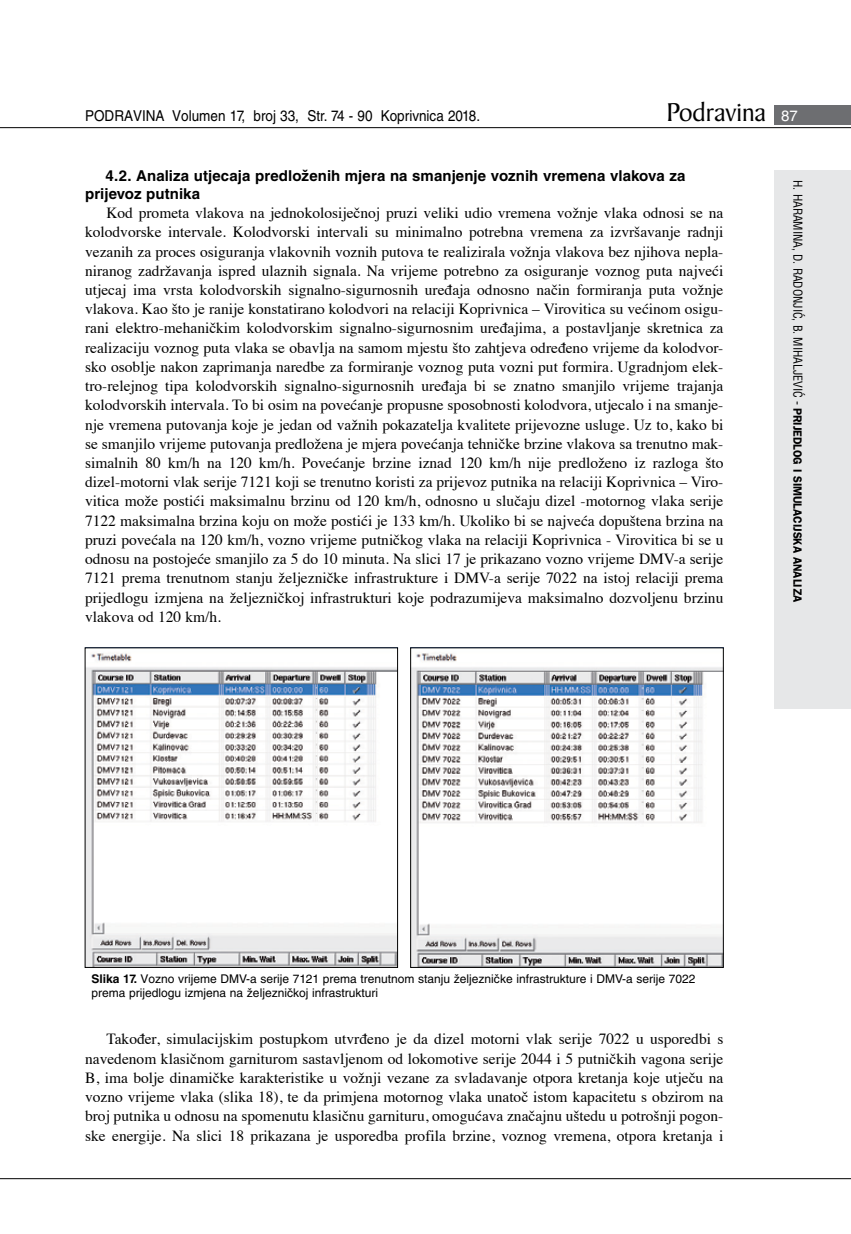
<style>
.page{position:relative;width:851px;height:1234px;background:#fff}
.page>*{position:absolute;margin:0;border:0;box-sizing:border-box;transform-origin:0 0}
.t1{font:27.6px "Baker Signet BT";color:#000}
.t2{font:15.45px/19.2px "Times";color:#000;text-align:justify}
.t3{font:700 15px/18px "Helvetica LT Skin 29";letter-spacing:.005em;color:#000}
.t4{font:15px "Helvetica LT Skin 29";color:#000;scale:.9 1}
.t5{font:12px/14.4px "Helvetica LT Skin 29";color:#000}
.t6{font:condensed 12px "Helvetica LT Skin 29";letter-spacing:-.005em;color:#000}
.s1{font-family:"Helvetica LT Skin 29";font-size:15px;color:#fff}
.s2{font-family:"ITC Franklin Gothic Skin 29";font-weight:600;font-stretch:normal}
.s3{font-weight:700}
</style>
<div class="page">
<div style="left:774px;top:170px;width:76px;height:538px;background:#e6e7e8"></div>
<div style="left:774px;top:105px;width:76px;height:19px;background:#6d6e71"></div>
<hr style="left:0;top:127px;width:850px;height:1px;background:#000">
<hr style="left:0;top:1177px;width:850px;height:1px;background:#000">
<img style="left:87px;top:653px;width:308px;height:312px">
<img style="left:412px;top:653px;width:309px;height:312px">
<p class="t4" style="left:85px;top:107px;width:440px">PODRAVINA Volumen 17, broj 33, Str. 74 - 90 Koprivnica 2018.</p>
<h1 class="t1" style="left:666px;top:95px;width:133px">Podravina <span class="s1">87</span></h1>
<p class="t3" style="left:85px;top:166px;width:601px;text-indent:20px">4.2. Analiza utjecaja predloženih mjera na smanjenje voznih vremena vlakova za prijevoz putnika</p>
<p class="t2" style="left:85px;top:202px;width:639px;text-indent:21px">Kod prometa vlakova na jednokolosiječnoj pruzi veliki udio vremena vožnje vlaka odnosi se na kolodvorske intervale. Kolodvorski intervali su minimalno potrebna vremena za izvršavanje radnji vezanih za proces osiguranja vlakovnih voznih putova te realizirala vožnja vlakova bez njihova nepla&shy;niranog zadržavanja ispred ulaznih signala. Na vrijeme potrebno za osiguranje voznog puta najveći utjecaj ima vrsta kolodvorskih signalno-sigurnosnih uređaja odnosno način formiranja puta vožnje vlakova. Kao što je ranije konstatirano kolodvori na relaciji Koprivnica – Virovitica su većinom osigu&shy;rani elektro-mehaničkim kolodvorskim signalno-sigurnosnim uređajima, a postavljanje skretnica za realizaciju voznog puta vlaka se obavlja na samom mjestu što zahtjeva određeno vrijeme da kolodvor&shy;sko osoblje nakon zaprimanja naredbe za formiranje voznog puta vozni put formira. Ugradnjom elek&shy;tro-relejnog tipa kolodvorskih signalno-sigurnosnih uređaja bi se znatno smanjilo vrijeme trajanja kolodvorskih intervala. To bi osim na povećanje propusne sposobnosti kolodvora, utjecalo i na smanje&shy;nje vremena putovanja koje je jedan od važnih pokazatelja kvalitete prijevozne usluge. Uz to, kako bi se smanjilo vrijeme putovanja predložena je mjera povećanja tehničke brzine vlakova sa trenutno mak&shy;simalnih 80 km/h na 120 km/h. Povećanje brzine iznad 120 km/h nije predloženo iz razloga što dizel-motorni vlak serije 7121 koji se trenutno koristi za prijevoz putnika na relaciji Koprivnica – Viro&shy;vitica može postići maksimalnu brzinu od 120 km/h, odnosno u slučaju dizel -motornog vlaka serije 7122 maksimalna brzina koju on može postići je 133 km/h. Ukoliko bi se najveća dopuštena brzina na pruzi povećala na 120 km/h, vozno vrijeme putničkog vlaka na relaciji Koprivnica - Virovitica bi se u odnosu na postojeće smanjilo za 5 do 10 minuta. Na slici 17 je prikazano vozno vrijeme DMV-a serije 7121 prema trenutnom stanju željezničke infrastrukture i DMV-a serije 7022 na istoj relaciji prema prijedlogu izmjena na željezničkoj infrastrukturi koje podrazumijeva maksimalno dozvoljenu brzinu vlakova od 120 km/h.</p>
<p class="t6" style="left:805px;top:180px;width:423px;rotate:90deg">H. HARAMINA, D. RADONJIĆ, B. MIHALJEVIĆ - <span class="s2">PRIJEDLOG I SIMULACIJSKA ANALIZA</span></p>
<p class="t5" style="left:91px;top:970px;width:605px"><span class="s3">Slika 17.</span> Vozno vrijeme DMV-a serije 7121 prema trenutnom stanju željezničke infrastrukture i DMV-a serije 7022 prema prijedlogu izmjena na željezničkoj infrastrukturi</p>
<p class="t2" style="left:85px;top:1028px;width:639px;text-indent:21px">Također, simulacijskim postupkom utvrđeno je da dizel motorni vlak serije 7022 u usporedbi s navedenom klasičnom garniturom sastavljenom od lokomotive serije 2044 i 5 putničkih vagona serije B, ima bolje dinamičke karakteristike u vožnji vezane za svladavanje otpora kretanja koje utječu na vozno vrijeme vlaka (slika 18), te da primjena motornog vlaka unatoč istom kapacitetu s obzirom na broj putnika u odnosu na spomenutu klasičnu garnituru, omogućava značajnu uštedu u potrošnji pogon&shy;ske energije. Na slici 18 prikazana je usporedba profila brzine, voznog vremena, otpora kretanja i</p>
</div>
